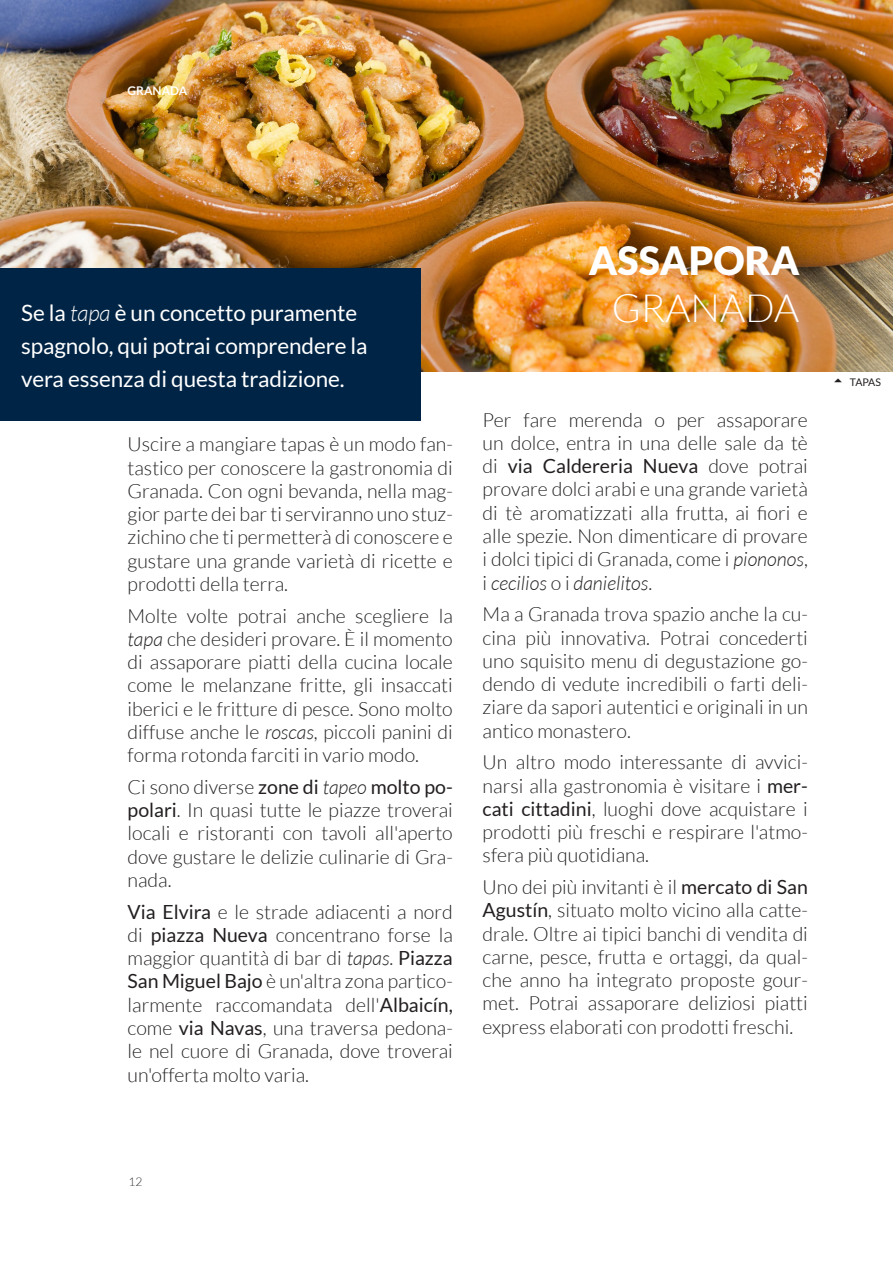
<style>
.page{position:relative;width:893px;height:1263px;background:#fff}
.page>*{position:absolute;margin:0;border:0;box-sizing:border-box;transform-origin:0 0}
.t1{font:900 39px "Lato";color:#fff}
.t2{font:300 39px "Lato";color:#fff}
.Destacado{font:22.5px/33px "Lato";letter-spacing:-.005em;color:#fff}
.Body{font:300 19.5px/23.2px "Lato";color:#231f20;text-align:justify}
.t3{font:700 12px "Lato";color:#fff}
.t4{font:300 12px "Lato";color:#353534}
.t5{font:10.5px "Lato";letter-spacing:-.035em;color:#231f20}
.s1{font-weight:300;font-style:italic}
.s2{font-style:italic}
.s3{font-weight:400}
</style>
<div class="page">
<img style="left:0;top:0;width:893px;height:371px">
<div style="left:0;top:268px;width:421px;height:153px;background:#002445"></div>
<p class="t3" style="left:128px;top:83px;width:61px">GRANADA</p>
<h1 class="t1" style="left:589px;top:238px;width:212px">ASSAPORA</h1>
<p class="Destacado" style="left:21px;top:296px;width:337px">Se la <span class="s1">tapa</span> è un concetto puramente</p>
<h1 class="t2" style="left:612px;top:287px;width:189px">GRANADA</h1>
<p class="Destacado" style="left:21px;top:329px;width:348px">spagnolo, qui potrai comprendere la vera essenza di questa tradizione.</p>
<p class="Body" style="left:128px;top:433px;width:327px">Uscire a mangiare tapas è un modo fan&shy;tastico per conoscere la gastronomia di Granada. Con ogni bevanda, nella mag&shy;gior parte dei bar ti serviranno uno stuz&shy;zichino che ti permetterà di conoscere e gustare una grande varietà di ricette e prodotti della terra.</p>
<p class="Body" style="left:128px;top:604px;width:327px">Molte volte potrai anche scegliere la <span class="s2">tapa</span> che desideri provare. È il momento di assaporare piatti della cucina locale come le melanzane fritte, gli insaccati iberici e le fritture di pesce. Sono molto diffuse anche le <span class="s2">roscas</span>, piccoli panini di forma rotonda farciti in vario modo.</p>
<p class="Body" style="left:128px;top:775px;width:327px">Ci sono diverse <span class="s3">zone di</span> <span class="s2">tapeo</span> <span class="s3">molto po&shy;polari</span>. In quasi tutte le piazze troverai locali e ristoranti con tavoli all'aperto dove gustare le delizie culinarie di Gra&shy;nada.</p>
<p class="Body" style="left:128px;top:900px;width:327px"><span class="s3">Via Elvira</span> e le strade adiacenti a nord di <span class="s3">piazza Nueva</span> concentrano forse la maggior quantità di bar di <span class="s2">tapas</span>. <span class="s3">Piazza San Miguel Bajo</span> è un'altra zona partico&shy;larmente raccomandata dell'<span class="s3">Albaicín, </span>come <span class="s3">via Navas</span>, una traversa pedona&shy;le nel cuore di Granada, dove troverai un'offerta molto varia.</p>
<p class="Body" style="left:483px;top:408px;width:327px">Per fare merenda o per assaporare un dolce, entra in una delle sale da tè di <span class="s3">via Caldereria Nueva</span> dove potrai provare dolci arabi e una grande varietà di tè aromatizzati alla frutta, ai fiori e alle spezie. Non dimenticare di provare i dolci tipici di Granada, come i <span class="s2">piononos</span>, i <span class="s2">cecilios</span> o i <span class="s2">danielitos</span>.</p>
<p class="Body" style="left:483px;top:603px;width:327px">Ma a Granada trova spazio anche la cu&shy;cina più innovativa. Potrai concederti uno squisito menu di degustazione go&shy;dendo di vedute incredibili o farti deli&shy;ziare da sapori autentici e originali in un antico monastero.</p>
<p class="Body" style="left:483px;top:751px;width:327px">Un altro modo interessante di avvici&shy;narsi alla gastronomia è visitare i <span class="s3">mer&shy;cati cittadini</span>, luoghi dove acquistare i prodotti più freschi e respirare l'atmo&shy;sfera più quotidiana.</p>
<p class="Body" style="left:483px;top:875px;width:327px">Uno dei più invitanti è il <span class="s3">mercato di San Agustín</span>, situato molto vicino alla catte&shy;drale. Oltre ai tipici banchi di vendita di carne, pesce, frutta e ortaggi, da qual&shy;che anno ha integrato proposte gour&shy;met. Potrai assaporare deliziosi piatti express elaborati con prodotti freschi.</p>
<p class="t4" style="left:128px;top:1175px;width:15px">12</p>
<p class="t5" style="left:850px;top:376px;width:33px">TAPAS</p>
</div>
